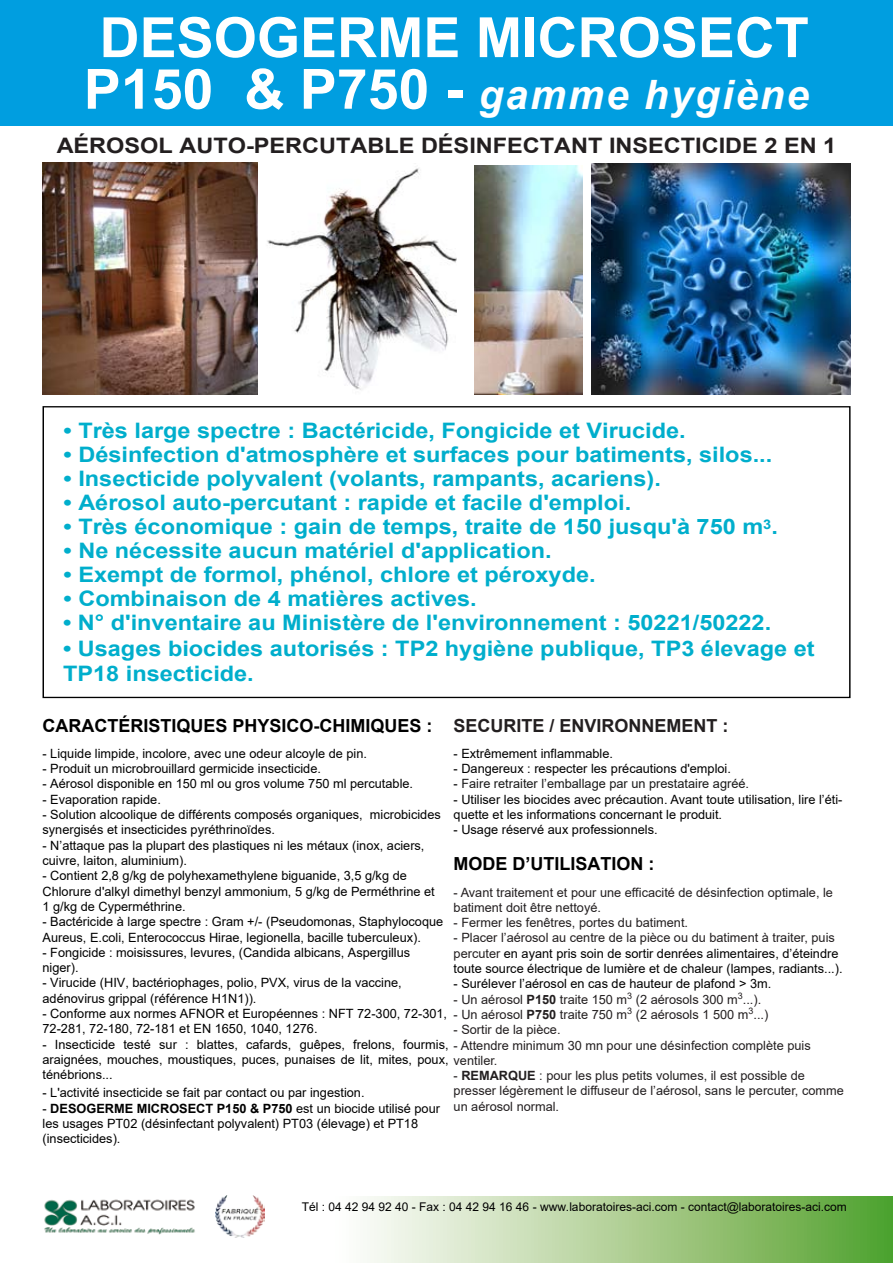
<style>
.page{position:relative;width:893px;height:1263px;background:#fff}
.page>*{position:absolute;margin:0;border:0;box-sizing:border-box;transform-origin:0 0}
.t1{font:700 55.5px "Arial";color:#fff}
.t2{font:italic 700 40.5px "Arial";letter-spacing:.05em;color:#fff}
.t3{font:700 21.3px/25.7px "Arial";color:#00aecc;scale:1.1 1}
.t4{font:700 21.3px "Arial";color:#231f20;scale:1.1 1}
.t5{font:700 18px "Arial";color:#000}
.t6{font:700 18px "Arial";color:#231f20}
.t7{font:12.75px/15.3px "Arial";color:#000}
.t8{font:12.75px/15.3px "Arial";color:#231f20}
.t9{font:12.75px "Arial";color:#191919}
.t10{font:700 12.75px "Arial";color:#000}
.t11{font:12px "Arial";color:#000}
.s1{font-style:normal;font-size:55.5px}
.s2{font-weight:400}
.s3{color:#000}
.s4{color:#231f20}
.s5{font-weight:700}
</style>
<div class="page">
<svg style="left:215px;top:1196px;width:678px;height:67px"></svg>
<img style="left:44px;top:1199px;width:151px;height:36px">
<img style="left:474px;top:165px;width:109px;height:229px">
<img style="left:591px;top:164px;width:259px;height:230px">
<img style="left:216px;top:1195px;width:49px;height:43px">
<div style="left:0;top:0;width:893px;height:125px;background:#009ee0"></div>
<img style="left:267px;top:168px;width:190px;height:222px">
<img style="left:43px;top:162px;width:215px;height:232px">
<h1 class="t1" style="left:100px;top:-1px;width:517px">DESOGERME MICROS</h1>
<h1 class="t1" style="left:698px;top:-1px;width:112px">ECT</h1>
<h2 class="t2" style="left:84px;top:67px;width:727px"><span class="s1">P150 &amp; P750 -</span> gamme hygiène</h2>
<h3 class="t4" style="left:57px;top:130px;width:239px">aérosol AUTO-pe rcutab</h3>
<h3 class="t4" style="left:384px;top:130px;width:92px">le désinfectant</h3>
<h3 class="t4" style="left:609px;top:130px;width:208px">INSECTICIDE 2 en 1</h3>
<h3 class="t3" style="left:64px;top:418px;width:567px">• Très large spectre : Bactéricide, Fongicide et Virucide.</h3>
<h3 class="t3" style="left:64px;top:442px;width:646px">• Désinfection d'atmosphère et surfaces pour batiments, silos...</h3>
<h3 class="t3" style="left:64px;top:466px;width:545px">• Insecticide polyvalent (volants, rampants, acariens).</h3>
<h3 class="t3" style="left:64px;top:490px;width:517px">• Aérosol auto-percutant : rapide et facile d'emploi.</h3>
<h3 class="t3" style="left:64px;top:514px;width:651px">• Très économique : gain de temps, traite de 150 jusqu'à 750 m<sup>3</sup>.</h3>
<h3 class="t3" style="left:64px;top:538px;width:445px">• Ne nécessite aucun matériel d'application.</h3>
<h3 class="t3" style="left:64px;top:562px;width:485px">• Exempt de formol, phénol, chlore et péroxyde.</h3>
<h3 class="t3" style="left:64px;top:586px;width:377px">• Combinaison de 4 matières actives.</h3>
<h3 class="t3" style="left:63px;top:610px;width:645px">• N° d'inventaire au Ministère de l'environnement : 50221/50222.</h3>
<h3 class="t3" style="left:63px;top:636px;width:685px">• Usages biocides autorisés : TP2 hygiène publique, TP3 élevage et<br>TP18 insecticide.</h3>
<h3 class="t5" style="left:43px;top:713px;width:392px">CARACTéRISTIQUES PHYSICO-CHIMIQUES :</h3>
<p class="t7" style="left:43px;top:746px;width:326px">- Liquide limpide, incolore, avec une odeur alcoyle de pin.</p>
<p class="t7" style="left:43px;top:761px;width:280px">- Produit un microbrouillard germicide insecticide.</p>
<p class="t7" style="left:43px;top:776px;width:372px">- Aérosol disponible en 150 ml ou gros volume 750 ml percutable.</p>
<p class="t7" style="left:43px;top:791px;width:120px">- Evaporation rapide.</p>
<p class="t7" style="left:43px;top:807px;width:400px">- Solution alcoolique de différents composés organiques, microbicides synergisés et insecticides pyréthrinoïdes.</p>
<p class="t7" style="left:43px;top:837px;width:383px">- N’attaque pas la plupart des plastiques ni les métaux (inox, aciers, cuivre, laiton, aluminium).</p>
<p class="t7" style="left:43px;top:868px;width:394px">- Contient 2,8 g/kg de polyhexamethylene biguanide, 3,5 g/kg de<br>Chlorure d'alkyl dimethyl benzyl ammonium, 5 g/kg de Perméthrine et<br>1 g/kg de Cyperméthrine.</p>
<p class="t7" style="left:43px;top:914px;width:402px">- Bactéricide à large spectre : Gram +/- (Pseudomonas, Staphylocoque<br>Aureus, E.coli, Enterococcus Hirae, legionella, bacille tuberculeux).</p>
<p class="t7" style="left:43px;top:944px;width:369px">- Fongicide : moisissures, levures, (Candida albicans, Aspergillus niger).</p>
<p class="t7" style="left:43px;top:975px;width:361px">- Virucide (HIV, bactériophages, polio, PVX, virus de la vaccine, adénovirus grippal (référence H1N1)).</p>
<p class="t7" style="left:43px;top:1006px;width:406px">- Conforme aux normes AFNOR et Européennes : NFT 72-300, 72-301,<br>72-281, 72-180, 72-181 et EN 1650, 1040, 1276.</p>
<p class="t7" style="left:43px;top:1067px;width:72px">ténébrions...</p>
<p class="t7" style="left:43px;top:1085px;width:324px">- L'activité insecticide se fait par contact ou par ingestion.</p>
<p class="t10" style="left:43px;top:1099px;width:103px"><span class="s2">-</span> desoge rme mic</p>
<h3 class="t6" style="left:454px;top:713px;width:277px">SECURITE / ENVIRONNEMENT :</h3>
<p class="t7" style="left:454px;top:746px;width:161px">- Extrêmement inflammable.</p>
<p class="t7" style="left:454px;top:761px;width:279px">- Dangereux : respecter les précautions d'emploi.</p>
<p class="t9" style="left:454px;top:775px;width:297px"><span class="s3">-</span> Faire retraiter l’emballage par un prestataire agréé.</p>
<p class="t7" style="left:454px;top:791px;width:390px">- Utiliser les biocides avec précaution. Avant toute utilisation, lire l’éti&shy;quette et les informations concernant le produit.</p>
<p class="t7" style="left:454px;top:822px;width:206px">- Usage réservé aux professionnels.</p>
<h3 class="t5" style="left:454px;top:851px;width:203px">MODE D’UTILISATION :</h3>
<p class="t8" style="left:454px;top:884px;width:381px">- Avant traitement et pour une efficacité de désinfection optimale, le batiment doit être nettoyé.</p>
<p class="t8" style="left:454px;top:915px;width:236px">- Fermer les fenêtres, portes du batiment.</p>
<p class="t7" style="left:454px;top:930px;width:391px"><span class="s4">- Placer l’aérosol au centre de la pièce ou du batiment à traiter, puis percuter</span> en ayant pris soin de sortir denrées alimentaires, d’éteindre toute source électrique de lumière et de chaleur (lampes, radiants...).</p>
<p class="t7" style="left:454px;top:976px;width:319px">- Surélever l’aérosol en cas de hauteur de plafond &gt; 3m.</p>
<p class="t8" style="left:454px;top:991px;width:309px">- Un aérosol <span class="s5">P150</span> traite 150 m<sup>3</sup> (2 aérosols 300 m<sup>3</sup>...).</p>
<p class="t8" style="left:454px;top:1007px;width:316px">- Un aérosol <span class="s5">P750</span> traite 750 m<sup>3</sup> (2 aérosols 1 500 m<sup>3</sup>...)</p>
<p class="t8" style="left:454px;top:1022px;width:108px">- Sortir de la pièce.</p>
<p class="t7" style="left:43px;top:1036px;width:770px">- Insecticide testé sur : blattes, cafards, guêpes, frelons, fourmis, <span class="s4">- Attendre minimum 30 mn pour une désinfection complète puis </span>araignées, mouches, moustiques, puces, punaises de lit, mites, poux, <span class="s4">ventiler.</span></p>
<p class="t8" style="left:454px;top:1068px;width:392px">- <span class="s5">REMARQUE</span> : pour les plus petits volumes, il est possible de presser légèrement le diffuseur de l’aérosol, sans le percuter, comme un aérosol normal.</p>
<p class="t7" style="left:43px;top:1100px;width:399px;text-indent:118px"><span class="s5">roSECT P150 &amp; P750</span> est un biocide utilisé pour les usages PT02 (désinfectant polyvalent) PT03 (élevage) et PT18 (insecticides).</p>
<p class="t11" style="left:302px;top:1198px;width:547px">Tél : 04 42 94 92 40 - Fax : 04 42 94 16 46 - www.laboratoires-aci.com - contact@laboratoires-aci.com</p>
</div>
